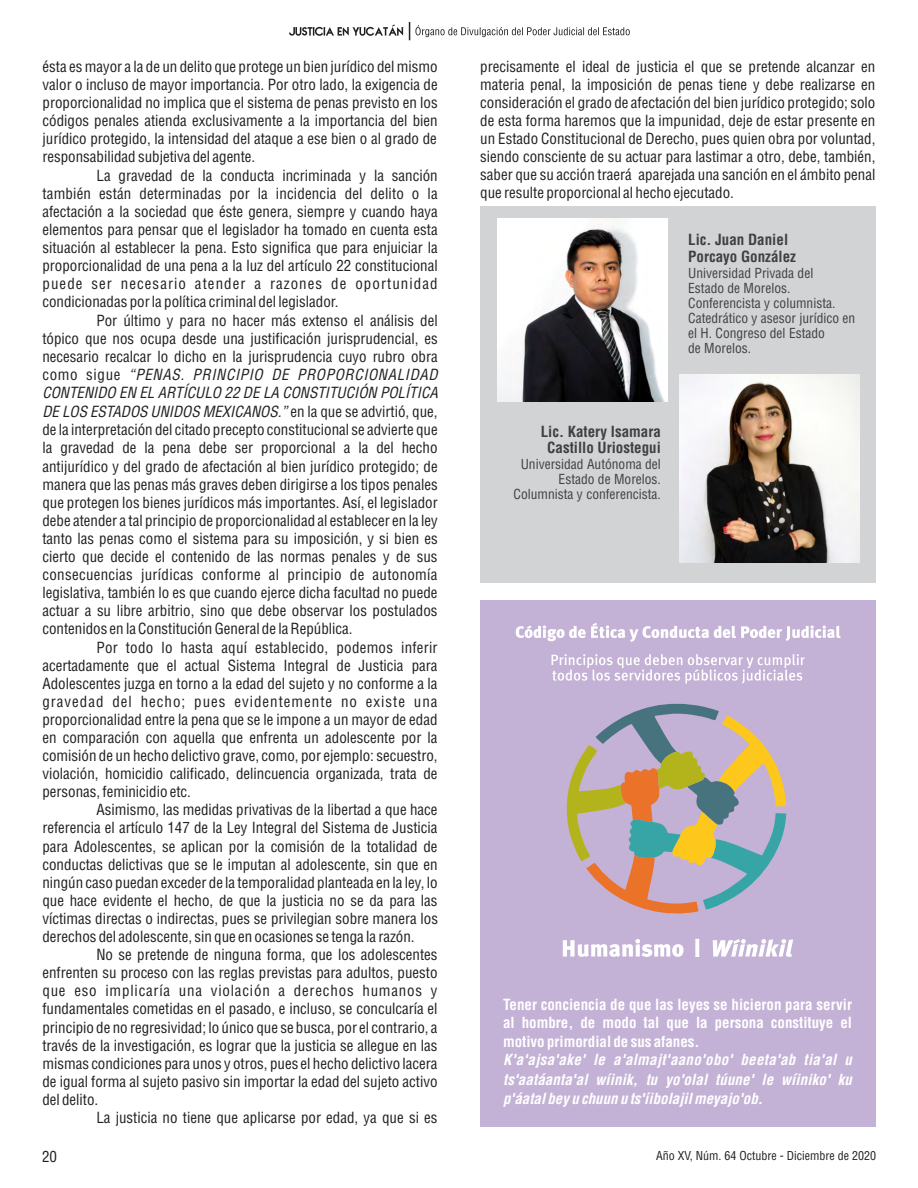
<style>
.page{position:relative;width:918px;height:1188px;background:#fff}
.page>*{position:absolute;margin:0;border:0;box-sizing:border-box;transform-origin:0 0}
.t1{font:condensed 15px/18px "Helvetica LT Std";color:#231f20;text-align:justify}
.t2{font:italic 700 condensed 15px/19.2px "Helvetica LT Std";color:#fff;text-align:justify}
.t3{font:700 condensed 15px/18.6px "Helvetica LT Std";color:#fff;text-align:justify}
.t4{font:700 condensed 15px/16.8px "Helvetica LT Std";color:#404041}
.t5{font:condensed 13.5px/15px "Helvetica LT Std";color:#404041}
.t6{font:condensed 12px "Helvetica LT Std";color:#231f20}
.s1{font-style:italic}
</style>
<div class="page">
<div style="left:480px;top:206px;width:395px;height:377px;background:#d1d3d4"></div>
<img style="left:498px;top:219px;width:170px;height:182px">
<img style="left:679px;top:374px;width:180px;height:188px">
<div style="left:480px;top:601px;width:395px;height:526px;background:#c4b1d6"></div>
<svg style="left:552px;top:654px;width:253px;height:30px"></svg>
<svg style="left:516px;top:623px;width:325px;height:19px"></svg>
<svg style="left:566px;top:703px;width:221px;height:211px"></svg>
<svg style="left:563px;top:939px;width:230px;height:18px"></svg>
<svg style="left:289px;top:25px;width:114px;height:11px"></svg>
<svg style="left:409px;top:22px;width:221px;height:18px"></svg>
<p class="t1" style="left:43px;top:60px;width:397px">ésta es mayor a la de un delito que protege un bien jurídico del mismo valor o incluso de mayor importancia. Por otro lado, la exigencia de proporcionalidad no implica que el sistema de penas previsto en los códigos penales atienda exclusivamente a la importancia del bien jurídico protegido, la intensidad del ataque a ese bien o al grado de responsabilidad subjetiva del agente.</p>
<p class="t1" style="left:42px;top:168px;width:397px;text-indent:54px">La gravedad de la conducta incriminada y la sanción también están determinadas por la incidencia del delito o la afectación a la sociedad que éste genera, siempre y cuando haya elementos para pensar que el legislador ha tomado en cuenta esta situación al establecer la pena. Esto significa que para enjuiciar la proporcionalidad de una pena a la luz del artículo 22 constitucional puede ser necesario atender a razones de oportunidad condicionadas por la política criminal del legislador.</p>
<p class="t1" style="left:42px;top:313px;width:397px;text-indent:54px">Por último y para no hacer más extenso el análisis del tópico que nos ocupa desde una justificación jurisprudencial, es necesario recalcar lo dicho en la jurisprudencia cuyo rubro obra como sigue <span class="s1">“PENAS. PRINCIPIO DE PROPORCIONALIDAD CONTENIDO EN EL ARTÍCULO 22 DE LA CONSTITUCIÓN POLÍTICA DE LOS ESTADOS UNIDOS MEXICANOS.”</span> en la que se advirtió, que, de la interpretación del citado precepto constitucional se advierte que la gravedad de la pena debe ser proporcional a la del hecho antijurídico y del grado de afectación al bien jurídico protegido; de manera que las penas más graves deben dirigirse a los tipos penales que protegen los bienes jurídicos más importantes. Así, el legislador debe atender a tal principio de proporcionalidad al establecer en la ley tanto las penas como el sistema para su imposición, y si bien es cierto que decide el contenido de las normas penales y de sus consecuencias jurídicas conforme al principio de autonomía legislativa, también lo es que cuando ejerce dicha facultad no puede actuar a su libre arbitrio, sino que debe observar los postulados contenidos en la Constitución General de la República.</p>
<p class="t1" style="left:42px;top:640px;width:397px;text-indent:54px">Por todo lo hasta aquí establecido, podemos inferir acertadamente que el actual Sistema Integral de Justicia para Adolescentes juzga en torno a la edad del sujeto y no conforme a la gravedad del hecho; pues evidentemente no existe una proporcionalidad entre la pena que se le impone a un mayor de edad en comparación con aquella que enfrenta un adolescente por la comisión de un hecho delictivo grave, como, por ejemplo: secuestro, violación, homicidio calificado, delincuencia organizada, trata de personas, feminicidio etc.</p>
<p class="t1" style="left:42px;top:803px;width:397px;text-indent:54px">Asimismo, las medidas privativas de la libertad a que hace referencia el artículo 147 de la Ley Integral del Sistema de Justicia para Adolescentes, se aplican por la comisión de la totalidad de conductas delictivas que se le imputan al adolescente, sin que en ningún caso puedan exceder de la temporalidad planteada en la ley, lo que hace evidente el hecho, de que la justicia no se da para las víctimas directas o indirectas, pues se privilegian sobre manera los derechos del adolescente, sin que en ocasiones se tenga la razón.</p>
<p class="t1" style="left:42px;top:948px;width:397px;text-indent:54px">No se pretende de ninguna forma, que los adolescentes enfrenten su proceso con las reglas previstas para adultos, puesto que eso implicaría una violación a derechos humanos y fundamentales cometidas en el pasado, e incluso, se conculcaría el principio de no regresividad; lo único que se busca, por el contrario, a través de la investigación, es lograr que la justicia se allegue en las mismas condiciones para unos y otros, pues el hecho delictivo lacera de igual forma al sujeto pasivo sin importar la edad del sujeto activo del delito.</p>
<p class="t1" style="left:96px;top:1111px;width:343px">La justicia no tiene que aplicarse por edad, ya que si es</p>
<p class="t1" style="left:480px;top:60px;width:397px">precisamente el ideal de justicia el que se pretende alcanzar en materia penal, la imposición de penas tiene y debe realizarse en consideración el grado de afectación del bien jurídico protegido; solo de esta forma haremos que la impunidad, deje de estar presente en un Estado Constitucional de Derecho, pues quien obra por voluntad, siendo consciente de su actuar para lastimar a otro, debe, también, saber que su acción traerá aparejada una sanción en el ámbito penal que resulte proporcional al hecho ejecutado.</p>
<p class="t4" style="left:688px;top:234px;width:109px">Lic. Juan Daniel<br>Porcayo González</p>
<p class="t5" style="left:688px;top:267px;width:169px">Universidad Privada del<br>Estado de Morelos.<br>Conferencista y columnista.<br>Catedrático y asesor jurídico en el H. Congreso del Estado<br>de Morelos.</p>
<p class="t4" style="left:541px;top:425px;width:122px;text-align:center">Lic. Katery Isamara<br>Castillo Uriostegui</p>
<p class="t5" style="left:514px;top:458px;width:149px;text-align:right">Universidad Autónoma del<br>Estado de Morelos.<br>Columnista y conferencista.</p>
<p class="t3" style="left:503px;top:997px;width:350px">Tener conciencia de que las leyes se hicieron para servir al hombre, de modo tal que la persona constituye el motivo primordial de sus afanes.</p>
<p class="t2" style="left:503px;top:1053px;width:350px">K'a'ajsa'ake' le a'almajt'aano'obo' beeta'ab tia'al u ts'aatáanta'al wíinik, tu yo'olal túune' le wíiniko' ku p'áatal bey u chuun u ts'íibolajil meyajo'ob.</p>
<p class="t1" style="left:42px;top:1150px;width:17px">20</p>
<p class="t6" style="left:656px;top:1151px;width:222px">Año XV, Núm. 64 Octubre - Diciembre de 2020</p>
</div>
